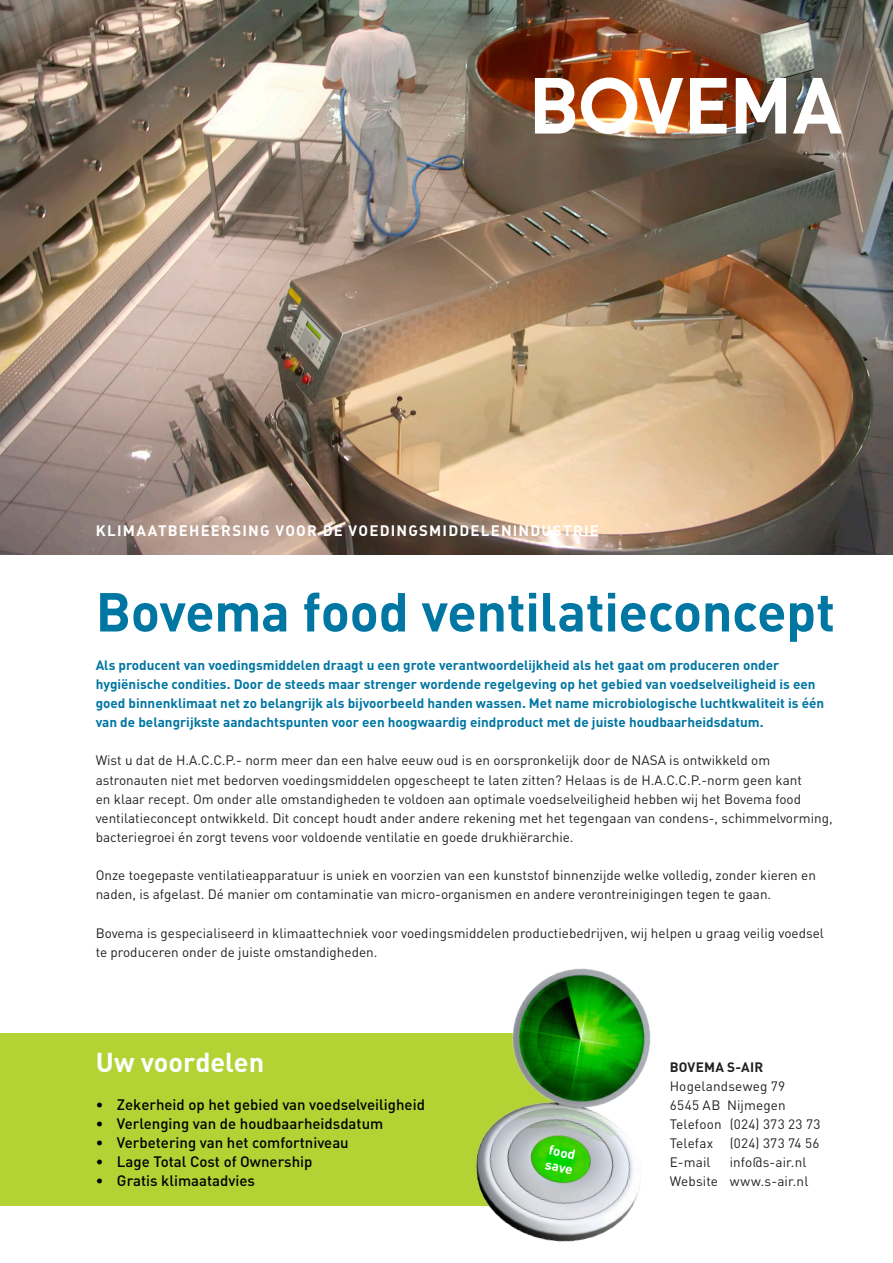
<style>
.page{position:relative;width:893px;height:1263px;background:#fff}
.page>*{position:absolute;margin:0;border:0;box-sizing:border-box;transform-origin:0 0}
.t1{font:700 54px "DIN";letter-spacing:-.01em;color:#0076a3}
.t2{font:700 27px "DIN";letter-spacing:-.005em;color:#fff}
.t3{font:500 15px "DIN";color:#000103}
.t4{font:700 15px "DIN";letter-spacing:.08em;color:#fff}
.t5{font:13.5px/19.2px "DIN";color:#231f20}
.t6{font:700 13.5px/19.2px "DIN";color:#0076a3}
.t7{font:13.5px "DIN";letter-spacing:.02em;color:#231f20}
.t8{font:700 13.5px "DIN";letter-spacing:.01em;color:#231f20}
.t9{font:700 13.5px "DIN";color:#fff}
</style>
<div class="page">
<img style="left:0;top:0;width:893px;height:555px">
<svg style="left:535px;top:78px;width:40px;height:56px"></svg>
<img style="left:581px;top:78px;width:102px;height:56px">
<svg style="left:690px;top:78px;width:37px;height:56px"></svg>
<svg style="left:736px;top:78px;width:50px;height:56px"></svg>
<svg style="left:793px;top:78px;width:49px;height:56px"></svg>
<div style="left:0;top:1033px;width:572px;height:172px;background:#b3d234"></div>
<img style="left:446px;top:968px;width:205px;height:274px">
<p class="t4" style="left:96px;top:521px;width:505px">KLIMAATBEHEERSING VOOR DE VOEDINGSMIDDELENINDUSTRIE</p>
<p class="t1" style="left:96px;top:577px;width:741px">Bovema food ventilatieconcept</p>
<p class="t6" style="left:96px;top:655px;width:730px">Als producent van voedingsmiddelen draagt u een grote verantwoordelijkheid als het gaat om produceren onder hygiënische condities. Door de steeds maar strenger wordende regelgeving op het gebied van voedselveiligheid is een goed binnenklimaat net zo belangrijk als bijvoorbeeld handen wassen. Met name microbiologische luchtkwaliteit is één van de belangrijkste aandachtspunten voor een hoogwaardig eindproduct met de juiste houdbaarheidsdatum.</p>
<p class="t5" style="left:96px;top:751px;width:738px">Wist u dat de H.A.C.C.P.- norm meer dan een halve eeuw oud is en oorspronkelijk door de NASA is ontwikkeld om astronauten niet met bedorven voedingsmiddelen opgescheept te laten zitten? Helaas is de H.A.C.C.P.-norm geen kant<br>en klaar recept. Om onder alle omstandigheden te voldoen aan optimale voedselveiligheid hebben wij het Bovema food ventilatieconcept ontwikkeld. Dit concept houdt ander andere rekening met het tegengaan van condens-, schimmelvorming, bacteriegroei én zorgt tevens voor voldoende ventilatie en goede drukhiërarchie.</p>
<p class="t5" style="left:96px;top:865px;width:722px">Onze toegepaste ventilatieapparatuur is uniek en voorzien van een kunststof binnenzijde welke volledig, zonder kieren en naden, is afgelast. Dé manier om contaminatie van micro-organismen en andere verontreinigingen tegen te gaan.</p>
<p class="t5" style="left:96px;top:923px;width:730px">Bovema is gespecialiseerd in klimaattechniek voor voedingsmiddelen productiebedrijven, wij helpen u graag veilig voedsel te produceren onder de juiste omstandigheden.</p>
<p class="t2" style="left:96px;top:1044px;width:170px">Uw voordelen</p>
<p class="t3" style="left:96px;top:1095px;width:331px">• Zekerheid op het gebied van voedselveiligheid</p>
<p class="t3" style="left:96px;top:1114px;width:289px">• Verlenging van de houdbaarheidsdatum</p>
<p class="t3" style="left:96px;top:1133px;width:255px">• Verbetering van het comfortniveau</p>
<p class="t3" style="left:96px;top:1152px;width:218px">• Lage Total Cost of Ownership</p>
<p class="t3" style="left:96px;top:1171px;width:161px">• Gratis klimaatadvies</p>
<p class="t9" style="left:551px;top:1141px;width:28px;rotate:12deg">food</p>
<p class="t9" style="left:547px;top:1155px;width:29px;rotate:12deg">save</p>
<p class="t8" style="left:670px;top:1058px;width:95px">BOVEMA S-AIR</p>
<p class="t5" style="left:670px;top:1076px;width:117px">Hogelandseweg 79</p>
<p class="t5" style="left:670px;top:1095px;width:118px">6545 AB Nijmegen</p>
<p class="t5" style="left:670px;top:1114px;width:152px">Telefoon (024) 373 23 73</p>
<p class="t7" style="left:670px;top:1135px;width:151px">Telefax (024) 373 74 56</p>
<p class="t5" style="left:670px;top:1152px;width:42px">E-mail</p>
<p class="t5" style="left:730px;top:1152px;width:78px">info@s-air.nl</p>
<p class="t5" style="left:670px;top:1172px;width:140px">Website www.s-air.nl</p>
</div>
